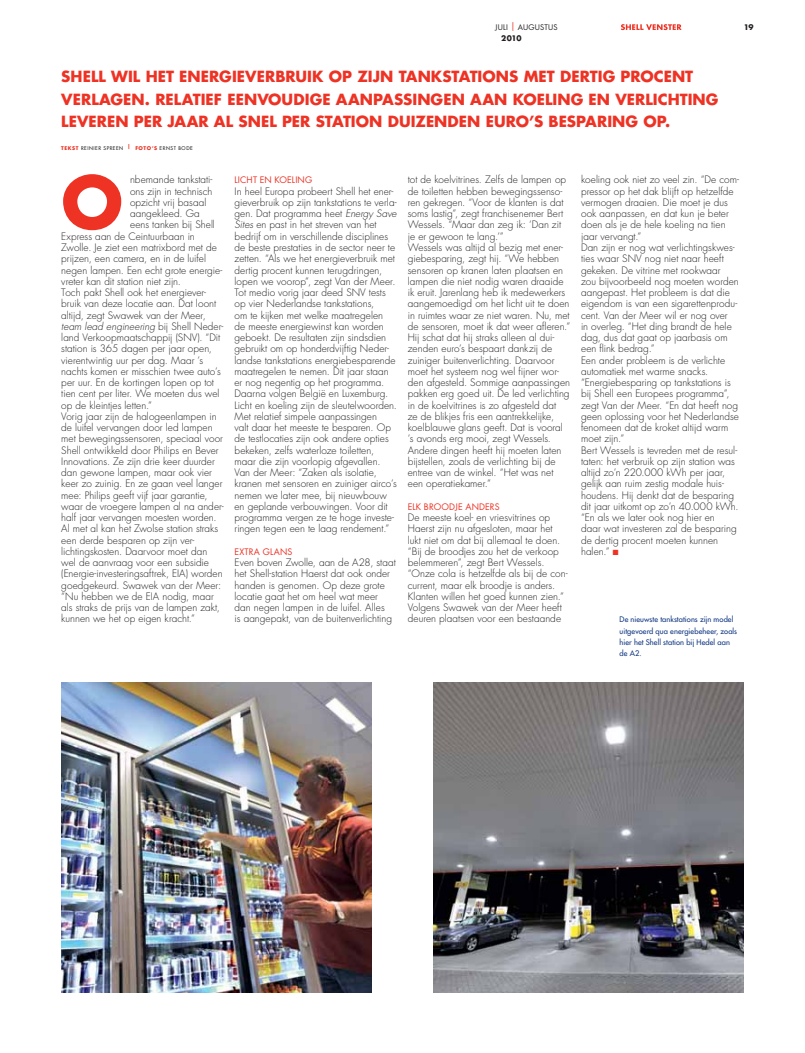
<style>
.page{position:relative;width:805px;height:1053px;background:#fff}
.page>*{position:absolute;margin:0;border:0;box-sizing:border-box;transform-origin:0 0}
.t1{font:700 69.62px "Futura";color:#ee3224}
.t2{font:700 15px/22.5px "Futura";letter-spacing:.005em;color:#ee3224}
.t3{font:300 10px/11.2px "Futura";color:#231f20}
.t4{font:italic 300 10px "Futura";letter-spacing:.005em;color:#231f20}
.t5{font:8.75px "Futura";letter-spacing:.015em;color:#ee3224}
.t6{font:7.5px/11.2px "Futura";letter-spacing:.015em;color:#113783}
.t7{font:7.5px "Futura";letter-spacing:.025em;color:#231f20}
.t8{font:700 7.5px "Futura";letter-spacing:-.04em;color:#231f20}
.t9{font:5px "Futura";letter-spacing:.1em;color:#231f20}
.s1{font-size:8.75px;color:#ee3224}
.s2{font-weight:700;color:#ee3224}
.s3{font-style:italic}
.s4{font-style:normal}
</style>
<div class="page">
<svg style="left:621px;top:24px;width:60px;height:6px"></svg>
<img style="left:61px;top:682px;width:310px;height:310px">
<img style="left:433px;top:682px;width:310px;height:310px">
<p class="t7" style="left:495px;top:24px;width:64px">JULI <span class="s1">|</span> AUGUSTUS</p>
<p class="t8" style="left:743px;top:24px;width:11px">19</p>
<p class="t8" style="left:501px;top:35px;width:22px">2010</p>
<h2 class="t2" style="left:61px;top:67px;width:659px">SHELL WIL HET ENERGIEVERBRUIK OP ZIJN TANKSTATIONS MET DERTIG PROCENT<br>VERLAGEN. RELATIEF EENVOUDIGE AANPASSINGEN AAN KOELING EN VERLICHTING<br>LEVEREN PER JAAR AL SNEL PER STATION DUIZENDEN EURO’S BESPARING OP.</h2>
<p class="t9" style="left:61px;top:145px;width:133px"><span class="s2">TEKST</span> REINIER SPREEN <sup>|</sup> <span class="s2">FOTO’S</span> ERNST BODE</p>
<h1 class="t1" style="left:61px;top:171px;width:63px">O</h1>
<p class="t3" style="left:130px;top:175px;width:84px">nbemande tankstati-</p>
<p class="t3" style="left:408px;top:175px;width:164px">tot de koelvitrines. Zelfs de lampen op de toiletten hebben bewegingssenso&shy;ren gekregen. “Voor de klanten is dat soms lastig”, zegt franchisenemer Bert Wessels. “Maar dan zeg ik: ‘Dan zit je er gewoon te lang.’”<br>Wessels was altijd al bezig met ener&shy;giebesparing, zegt hij. “We hebben sensoren op kranen laten plaatsen en lampen die niet nodig waren draaide ik eruit. Jarenlang heb ik medewerkers aangemoedigd om het licht uit te doen in ruimtes waar ze niet waren. Nu, met de sensoren, moet ik dat weer afleren.” Hij schat dat hij straks alleen al dui&shy;zenden euro’s bespaart dankzij de zuiniger buitenverlichting. Daarvoor moet het systeem nog wel fijner wor&shy;den afgesteld. Sommige aanpassingen pakken erg goed uit. De led verlichting in de koelvitrines is zo afgesteld dat<br>ze de blikjes fris een aantrekkelijke, koelblauwe glans geeft. Dat is vooral ’s avonds erg mooi, zegt Wessels.<br>Andere dingen heeft hij moeten laten bijstellen, zoals de verlichting bij de entree van de winkel. “Het was net een operatiekamer.”</p>
<p class="t5" style="left:408px;top:502px;width:93px">ELK BROODJE ANDERS</p>
<p class="t3" style="left:408px;top:512px;width:161px">De meeste koel- en vriesvitrines op Haerst zijn nu afgesloten, maar het lukt niet om dat bij allemaal te doen. “Bij de broodjes zou het de verkoop belemmeren”, zegt Bert Wessels. “Onze cola is hetzelfde als bij de con&shy;current, maar elk broodje is anders.<br>Klanten willen het goed kunnen zien.” Volgens Swawek van der Meer heeft deuren plaatsen voor een bestaande</p>
<p class="t3" style="left:581px;top:175px;width:160px">koeling ook niet zo veel zin. “De com&shy;pressor op het dak blijft op hetzelfde vermogen draaien. Die moet je dus ook aanpassen, en dat kun je beter doen als je de hele koeling na tien jaar vervangt.”<br>Dan zijn er nog wat verlichtingskwes&shy;ties waar SNV nog niet naar heeft gekeken. De vitrine met rookwaar<br>zou bijvoorbeeld nog moeten worden aangepast. Het probleem is dat die eigendom is van een sigarettenprodu&shy;cent. Van der Meer wil er nog over<br>in overleg. “Het ding brandt de hele dag, dus dat gaat op jaarbasis om een flink bedrag.”<br>Een ander probleem is de verlichte automatiek met warme snacks. “Energiebesparing op tankstations is bij Shell een Europees programma”, zegt Van der Meer. “En dat heeft nog geen oplossing voor het Nederlandse fenomeen dat de kroket altijd warm moet zijn.”<br>Bert Wessels is tevreden met de resul&shy;taten: het verbruik op zijn station was altijd zo’n 220.000 kWh per jaar, gelijk aan ruim zestig modale huis&shy;houdens. Hij denkt dat de besparing dit jaar uitkomt op zo’n 40.000 kWh. “En als we later ook nog hier en<br>daar wat investeren zal de besparing de dertig procent moeten kunnen halen.”</p>
<p class="t5" style="left:234px;top:176px;width:79px">LICHT EN KOELING</p>
<p class="t3" style="left:234px;top:186px;width:164px">In heel Europa probeert Shell het ener&shy;gieverbruik op zijn tankstations te verla&shy;gen. Dat programma heet <span class="s3">Energy Save Sites</span> en past in het streven van het bedrijf om in verschillende disciplines de beste prestaties in de sector neer te zetten. “Als we het energieverbruik met dertig procent kunnen terugdringen, lopen we voorop”, zegt Van der Meer.<br>Tot medio vorig jaar deed SNV tests op vier Nederlandse tankstations,<br>om te kijken met welke maatregelen<br>de meeste energiewinst kan worden geboekt. De resultaten zijn sindsdien gebruikt om op honderdvijftig Neder&shy;landse tankstations energiebesparende maatregelen te nemen. Dit jaar staan er nog negentig op het programma.<br>Daarna volgen België en Luxemburg.<br>Licht en koeling zijn de sleutelwoorden.<br>Met relatief simpele aanpassingen<br>valt daar het meeste te besparen. Op de testlocaties zijn ook andere opties bekeken, zelfs waterloze toiletten, maar die zijn voorlopig afgevallen.<br>Van der Meer: “Zaken als isolatie, kranen met sensoren en zuiniger airco’s nemen we later mee, bij nieuwbouw en geplande verbouwingen. Voor dit programma vergen ze te hoge investe&shy;ringen tegen een te laag rendement.”</p>
<p class="t5" style="left:234px;top:547px;width:59px">EXTRA GLANS</p>
<p class="t3" style="left:234px;top:557px;width:163px">Even boven Zwolle, aan de A28, staat het Shell-station Haerst dat ook onder handen is genomen. Op deze grote locatie gaat het om heel wat meer dan negen lampen in de luifel. Alles<br>is aangepakt, van de buitenverlichting</p>
<p class="t3" style="left:130px;top:186px;width:84px">ons zijn in technisch</p>
<p class="t3" style="left:130px;top:197px;width:78px">opzicht vrij basaal</p>
<p class="t3" style="left:130px;top:209px;width:71px">aangekleed. Ga</p>
<p class="t3" style="left:130px;top:220px;width:86px">eens tanken bij Shell</p>
<p class="t3" style="left:61px;top:231px;width:135px">Express aan de Ceintuurbaan in</p>
<p class="t3" style="left:61px;top:242px;width:157px">Zwolle. Je ziet een matrixbord met de</p>
<p class="t3" style="left:61px;top:254px;width:146px">prijzen, een camera, en in de luifel</p>
<p class="t3" style="left:61px;top:265px;width:163px">negen lampen. Een echt grote energie-</p>
<p class="t3" style="left:61px;top:276px;width:121px">vreter kan dit station niet zijn.</p>
<p class="t3" style="left:61px;top:287px;width:146px">Toch pakt Shell ook het energiever-</p>
<p class="t3" style="left:61px;top:299px;width:156px">bruik van deze locatie aan. Dat loont</p>
<p class="t3" style="left:61px;top:310px;width:146px">altijd, zegt Swawek van der Meer,</p>
<p class="t4" style="left:61px;top:321px;width:163px">team lead engineering <span class="s4">bij Shell Neder-</span></p>
<p class="t3" style="left:61px;top:332px;width:160px">land Verkoopmaatschappij (SNV). “Dit</p>
<p class="t3" style="left:61px;top:344px;width:152px">station is 365 dagen per jaar open,</p>
<p class="t3" style="left:61px;top:355px;width:143px">vierentwintig uur per dag. Maar ’s</p>
<p class="t3" style="left:61px;top:366px;width:161px">nachts komen er misschien twee auto’s</p>
<p class="t3" style="left:61px;top:377px;width:154px">per uur. En de kortingen lopen op tot</p>
<p class="t3" style="left:61px;top:389px;width:160px">tien cent per liter. We moeten dus wel</p>
<p class="t3" style="left:61px;top:400px;width:92px">op de kleintjes letten.”</p>
<p class="t3" style="left:61px;top:411px;width:157px">Vorig jaar zijn de halogeenlampen in</p>
<p class="t3" style="left:61px;top:422px;width:153px">de luifel vervangen door led lampen</p>
<p class="t3" style="left:61px;top:434px;width:163px">met bewegingssensoren, speciaal voor</p>
<p class="t3" style="left:61px;top:445px;width:159px">Shell ontwikkeld door Philips en Bever</p>
<p class="t3" style="left:61px;top:456px;width:155px">Innovations. Ze zijn drie keer duurder</p>
<p class="t3" style="left:61px;top:467px;width:152px">dan gewone lampen, maar ook vier</p>
<p class="t3" style="left:61px;top:479px;width:163px">keer zo zuinig. En ze gaan veel langer</p>
<p class="t3" style="left:61px;top:490px;width:148px">mee: Philips geeft vijf jaar garantie,</p>
<p class="t3" style="left:61px;top:501px;width:164px">waar de vroegere lampen al na ander-</p>
<p class="t3" style="left:61px;top:512px;width:157px">half jaar vervangen moesten worden.</p>
<p class="t3" style="left:61px;top:524px;width:158px">Al met al kan het Zwolse station straks</p>
<p class="t3" style="left:61px;top:535px;width:135px">een derde besparen op zijn ver-</p>
<p class="t3" style="left:61px;top:546px;width:147px">lichtingskosten. Daarvoor moet dan</p>
<p class="t3" style="left:61px;top:557px;width:149px">wel de aanvraag voor een subsidie</p>
<p class="t3" style="left:61px;top:569px;width:163px">(Energie-investeringsaftrek, EIA) worden</p>
<p class="t3" style="left:61px;top:580px;width:162px">goedgekeurd. Swawek van der Meer:</p>
<p class="t3" style="left:61px;top:591px;width:154px">“Nu hebben we de EIA nodig, maar</p>
<p class="t3" style="left:61px;top:602px;width:160px">als straks de prijs van de lampen zakt,</p>
<p class="t3" style="left:61px;top:614px;width:135px">kunnen we het op eigen kracht.”</p>
<p class="t6" style="left:619px;top:614px;width:119px">De nieuwste tankstations zijn model uitgevoerd qua energiebeheer, zoals hier het Shell station bij Hedel aan de A2.</p>
</div>
